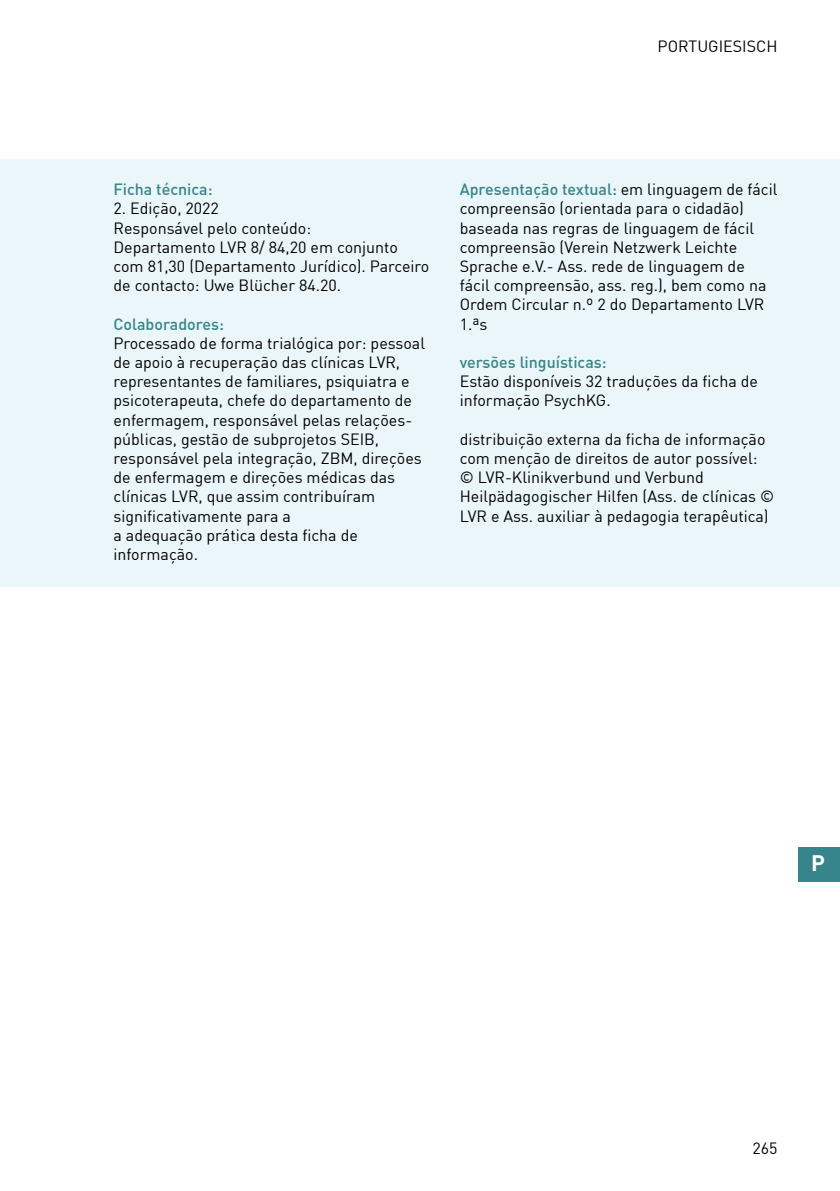
<style>
.page{position:relative;width:840px;height:1191px;background:#fff}
.page>*{position:absolute;margin:0;border:0;box-sizing:border-box;transform-origin:0 0}
.aaa_headline_3_ebene{font:700 22px "DIN";color:#fff}
.kleiner_Impressum{font:16px/19.2px "DIN";color:#000}
.kleiner_Impressum-2{font:500 16px "DIN";color:#35858a}
.s1{font-weight:500;color:#35858a}
</style>
<div class="page">
<div style="left:0;top:159px;width:839px;height:428px;background:#eaf6f9"></div>
<div style="left:798px;top:847px;width:41px;height:34px;background:#35858a"></div>
<p class="kleiner_Impressum" style="left:657px;top:36px;width:20px">Portugiesisch</p>
<p class="kleiner_Impressum-2" style="left:113px;top:179px;width:100px">Ficha técnica:</p>
<p class="kleiner_Impressum" style="left:113px;top:199px;width:107px">2. Edição, 2022</p>
<p class="kleiner_Impressum" style="left:113px;top:218px;width:199px">Responsável pelo conteúdo:</p>
<p class="kleiner_Impressum" style="left:113px;top:237px;width:317px">Departamento LVR 8/ 84,20 em conjunto com 81,30 (Departamento Jurídico). Parceiro de contacto: Uwe Blücher 84.20.</p>
<p class="kleiner_Impressum-2" style="left:113px;top:313px;width:112px">Colaboradores:</p>
<p class="kleiner_Impressum" style="left:113px;top:333px;width:313px">Processado de forma trialógica por: pessoal de apoio à recuperação das clínicas LVR, representantes de familiares, psiquiatra e psicoterapeuta, chefe do departamento de enfermagem, responsável pelas relações&shy;públicas, gestão de subprojetos SEIB, responsável pela integração, ZBM, direções de enfermagem e direções médicas das clínicas LVR, que assim contribuíram significativamente para a</p>
<p class="kleiner_Impressum" style="left:113px;top:525px;width:246px">a adequação prática desta ficha de informação.</p>
<p class="kleiner_Impressum" style="left:459px;top:179px;width:319px"><span class="s1">Apresentação textual:</span> em linguagem de fácil compreensão (orientada para o cidadão) baseada nas regras de linguagem de fácil compreensão (Verein Netzwerk Leichte Sprache e.V.- Ass. rede de linguagem de fácil compreensão, ass. reg.), bem como na Ordem Circular n.º 2 do Departamento LVR 1.ªs</p>
<p class="kleiner_Impressum-2" style="left:459px;top:352px;width:148px">versões linguísticas:</p>
<p class="kleiner_Impressum" style="left:459px;top:371px;width:299px">Estão disponíveis 32 traduções da ficha de informação PsychKG.</p>
<p class="kleiner_Impressum" style="left:459px;top:429px;width:307px">distribuição externa da ficha de informação com menção de direitos de autor possível:</p>
<p class="kleiner_Impressum" style="left:459px;top:467px;width:316px">© LVR-Klinikverbund und Verbund<br>Heilpädagogischer Hilfen (Ass. de clínicas ©<br>LVR e Ass. auxiliar à pedagogia terapêutica)</p>
<p class="aaa_headline_3_ebene" style="left:810px;top:849px;width:15px">P</p>
<p class="kleiner_Impressum" style="left:752px;top:1137px;width:27px">265</p>
</div>
